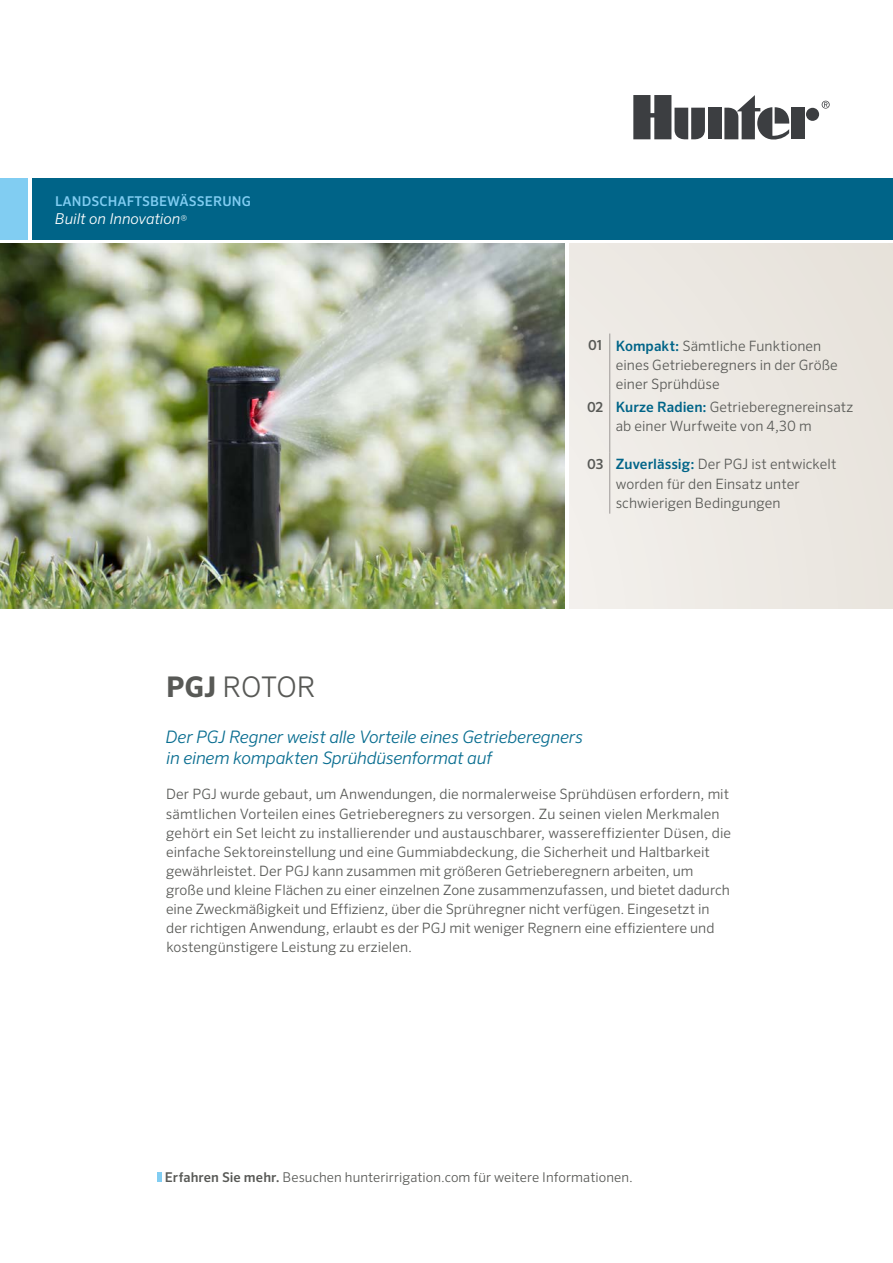
<style>
.page{position:relative;width:893px;height:1263px;background:#fff}
.page>*{position:absolute;margin:0;border:0;box-sizing:border-box;transform-origin:0 0}
.t1{font:300 28.5px "Sero Pro";letter-spacing:-.02em;color:#585956}
.t2{font:italic 300 17.25px/21px "Sero Pro";letter-spacing:-.015em;color:#086d90}
.t3{font:italic 300 15px "Sero Pro";color:#fff}
.t4{font:300 14.25px/19px "Sero Pro";letter-spacing:.005em;color:#585956}
.t5{font:300 13.5px "Sero Pro";letter-spacing:.005em;color:#585956}
.t6{font:500 13.5px "Sero Pro";letter-spacing:.01em;color:#81cdf2}
.s1{font-style:normal;font-size:12px}
.s2{font-weight:500;font-size:13.8px}
.s3{font-weight:500;color:#006488}
.s4{font-weight:700}
.s5{font-weight:500}
</style>
<div class="page">
<div style="left:569px;top:244px;width:324px;height:364px;background:#ece8e3"></div>
<svg style="left:822px;top:101px;width:8px;height:8px"></svg>
<div style="left:708px;top:108px;width:13px;height:31px;background:#3c3e41"></div>
<div style="left:806px;top:108px;width:13px;height:13px;background:#3c3e41;border-radius:50%"></div>
<div style="left:791px;top:108px;width:14px;height:31px;background:#3c3e41"></div>
<svg style="left:724px;top:95px;width:66px;height:45px"></svg>
<svg style="left:633px;top:95px;width:72px;height:45px"></svg>
<div style="left:32px;top:178px;width:861px;height:61px;background:#006488"></div>
<div style="left:0;top:178px;width:28px;height:61px;background:#81cdf2"></div>
<hr style="left:158px;top:1172px;width:4px;height:10px;background:#81cdf2">
<hr style="left:609px;top:333px;width:1px;height:62px;background:#9c9896">
<hr style="left:609px;top:395px;width:1px;height:57px;background:#9c9896">
<hr style="left:609px;top:452px;width:1px;height:62px;background:#9c9896">
<img style="left:0;top:244px;width:565px;height:364px">
<p class="t6" style="left:55px;top:193px;width:197px">LANDSCHAFTSBEWÄSSERUNG</p>
<p class="t3" style="left:55px;top:210px;width:134px">Built on Innovation<span class="s1">®</span></p>
<p class="t4" style="left:616px;top:336px;width:224px;text-indent:-27px"><span class="s2">01</span> <span class="s3">Kompakt:</span> Sämtliche Funktionen eines Getrieberegners in der Größe einer Sprühdüse</p>
<p class="t4" style="left:616px;top:397px;width:239px;text-indent:-28px"><span class="s2">02</span> <span class="s3">Kurze Radien:</span> Getrieberegnereinsatz ab einer Wurfweite von 4,30 m</p>
<p class="t4" style="left:616px;top:455px;width:222px;text-indent:-29px"><span class="s2">03</span> <span class="s3">Zuverlässig:</span> Der PGJ ist entwickelt worden für den Einsatz unter schwierigen Bedingungen</p>
<h1 class="t1" style="left:166px;top:670px;width:152px"><span class="s4">PGJ</span> ROTOR</h1>
<p class="t2" style="left:166px;top:726px;width:419px">Der PGJ Regner weist alle Vorteile eines Getrieberegners in einem kompakten Sprühdüsenformat auf</p>
<p class="t4" style="left:166px;top:785px;width:567px">Der PGJ wurde gebaut, um Anwendungen, die normalerweise Sprühdüsen erfordern, mit sämtlichen Vorteilen eines Getrieberegners zu versorgen. Zu seinen vielen Merkmalen gehört ein Set leicht zu installierender und austauschbarer, wassereffizienter Düsen, die einfache Sektoreinstellung und eine Gummiabdeckung, die Sicherheit und Haltbarkeit gewährleistet. Der PGJ kann zusammen mit größeren Getrieberegnern arbeiten, um große und kleine Flächen zu einer einzelnen Zone zusammenzufassen, und bietet dadurch eine Zweckmäßigkeit und Effizienz, über die Sprühregner nicht verfügen. Eingesetzt in der richtigen Anwendung, erlaubt es der PGJ mit weniger Regnern eine effizientere und kostengünstigere Leistung zu erzielen.</p>
<p class="t5" style="left:165px;top:1169px;width:469px"><span class="s5">Erfahren Sie mehr.</span> Besuchen hunterirrigation.com für weitere Informationen.</p>
</div>
